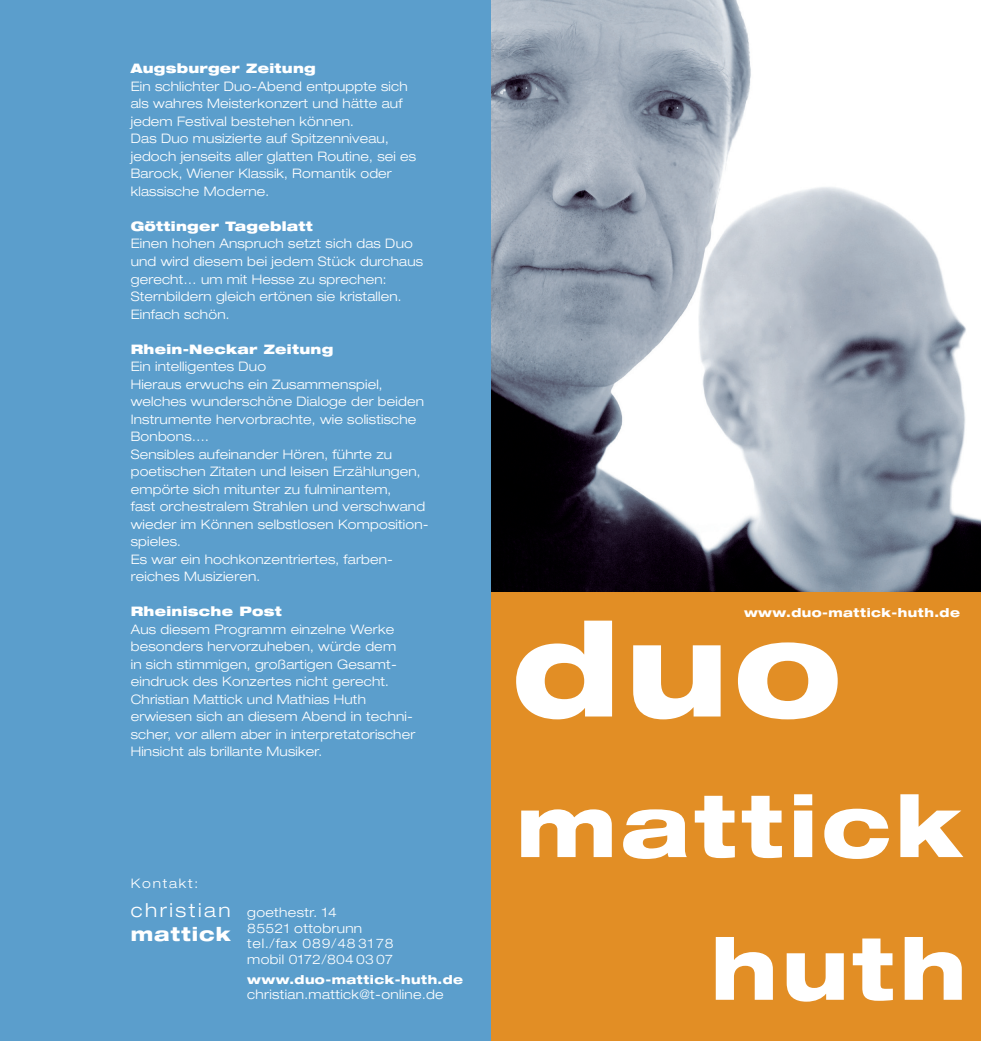
<style>
.page{position:relative;width:982px;height:1042px;background:#fff}
.page>*{position:absolute;margin:0;border:0;box-sizing:border-box;transform-origin:0 0}
.t1{font:800 expanded 131.25px "Helvetica Neue";color:#fff}
.t2{font:800 expanded 85.75px/142.6px "Helvetica Neue";letter-spacing:.05em;color:#fff;text-align:right}
.t3{font:300 expanded 19.25px "Helvetica Neue";letter-spacing:.135em;color:#fff}
.t4{font:800 expanded 19.25px "Helvetica Neue";letter-spacing:.05em;color:#fff}
.t5{font:300 expanded 13.12px/17.5px "Helvetica Neue";letter-spacing:.015em;color:#fff}
.t6{font:900 expanded 13.12px "Helvetica Neue";letter-spacing:.02em;color:#fff}
.t7{font:300 expanded 13.12px "Helvetica Neue";letter-spacing:.135em;color:#fff}
.t8{font:800 expanded 12.25px "Helvetica Neue";letter-spacing:.035em;color:#fff}
</style>
<div class="page">
<div style="left:0;top:0;width:491px;height:1040px;background:#5b9ecc"></div>
<div style="left:491px;top:0;width:489px;height:1040px;background:#e28e25"></div>
<img style="left:491px;top:0;width:489px;height:592px">
<p class="t6" style="left:131px;top:64px;width:187px">Augsburger Zeitung</p>
<p class="t5" style="left:131px;top:79px;width:287px">Ein schlichter Duo-Abend entpuppte sich als wahres Meisterkonzert und hätte auf jedem Festival bestehen können.<br>Das Duo musizierte auf Spitzenniveau, jedoch jenseits aller glatten Routine, sei es Barock, Wiener Klassik, Romantik oder klassische Moderne.</p>
<p class="t6" style="left:131px;top:221px;width:184px">Göttinger Tageblatt</p>
<p class="t5" style="left:131px;top:236px;width:294px">Einen hohen Anspruch setzt sich das Duo und wird diesem bei jedem Stück durchaus gerecht… um mit Hesse zu sprechen:<br>Sternbildern gleich ertönen sie kristallen.<br>Einfach schön.</p>
<p class="t6" style="left:131px;top:344px;width:204px">Rhein-Neckar Zeitung</p>
<p class="t5" style="left:131px;top:359px;width:299px">Ein intelligentes Duo<br>Hieraus erwuchs ein Zusammenspiel, welches wunderschöne Dialoge der beiden Instrumente hervorbrachte, wie solistische Bonbons….<br>Sensibles aufeinander Hören, führte zu poetischen Zitaten und leisen Erzählungen, empörte sich mitunter zu fulminantem,<br>fast orchestralem Strahlen und verschwand wieder im Können selbstlosen Komposition&shy;spieles.<br>Es war ein hochkonzentriertes, farben&shy;reiches Musizieren.</p>
<p class="t6" style="left:131px;top:606px;width:153px">Rheinische Post</p>
<p class="t5" style="left:131px;top:621px;width:286px">Aus diesem Programm einzelne Werke besonders hervorzuheben, würde dem<br>in sich stimmigen, großartigen Gesamt&shy;eindruck des Konzertes nicht gerecht.<br>Christian Mattick und Mathias Huth erwiesen sich an diesem Abend in techni&shy;scher, vor allem aber in interpretatorischer Hinsicht als brillante Musiker.</p>
<p class="t7" style="left:131px;top:878px;width:69px">Kontakt:</p>
<h3 class="t3" style="left:131px;top:903px;width:102px">christian</h3>
<h3 class="t4" style="left:131px;top:926px;width:102px">mattick</h3>
<p class="t5" style="left:247px;top:905px;width:148px;line-height:15.8px">goethestr. 14<br>85521 ottobrunn tel./fax 089/483178 mobil 0172/8040307</p>
<p class="t8" style="left:247px;top:975px;width:217px">www.duo-mattick-huth.de</p>
<p class="t5" style="left:247px;top:987px;width:198px">christian.mattick@t-online.de</p>
<p class="t8" style="left:744px;top:607px;width:217px">www.duo-mattick-huth.de</p>
<h1 class="t1" style="left:512px;top:620px;width:330px">duo</h1>
<h2 class="t2" style="left:516px;top:762px;width:452px">mattick huth</h2>
</div>
